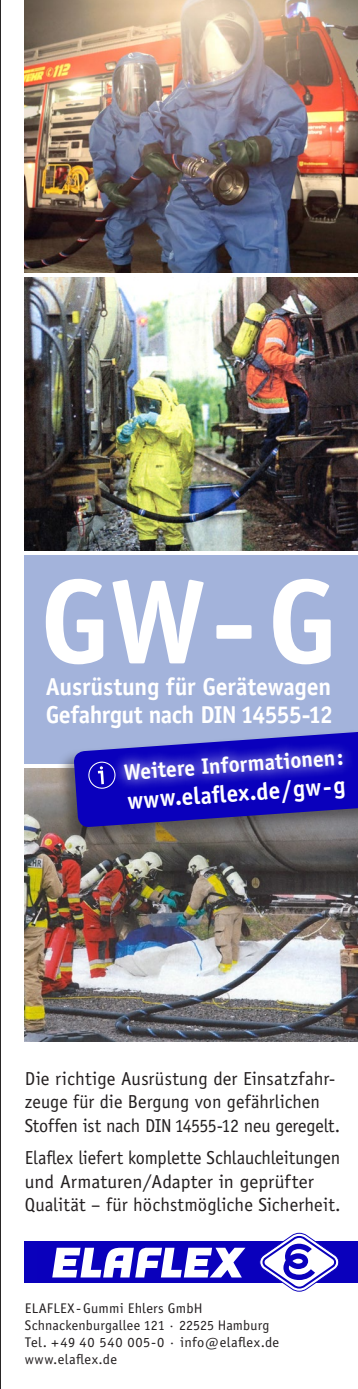
<style>
.page{position:relative;width:358px;height:1389px;background:#fff}
.page>*{position:absolute;margin:0;border:0;box-sizing:border-box;transform-origin:0 0}
.t1{font:700 119px "Officina Sans";color:#fff}
.t2{font:700 24.5px/28px "Officina Sans";letter-spacing:-.015em;color:#fff}
.t3{font:700 23.97px "Officina Sans";color:#fff}
.t4{font:700 22.22px "Officina Sans";color:#fff}
.t5{font:18.9px/23.6px "Officina Sans";color:#231f20}
.t6{font:14px "Officina Sans";letter-spacing:.015em;color:#231f20}
.t7{font:14px "Officina Sans";letter-spacing:.04em;color:#231f20}
</style>
<div class="page">
<div style="left:25px;top:556px;width:332px;height:208px;background:#a3b3db"></div>
<img style="left:37px;top:769px;width:320px;height:273px">
<img style="left:37px;top:0;width:320px;height:273px">
<img style="left:37px;top:278px;width:320px;height:273px">
<div style="left:56px;top:729px;width:301px;height:117px;background:#231f20;opacity:.5"></div>
<svg style="left:73px;top:730px;width:284px;height:98px;background:#3631aa"></svg>
<svg style="left:88px;top:735px;width:268px;height:59px;background:#302ac4"></svg>
<div style="left:25px;top:1242px;width:332px;height:41px;background:#0a00bc"></div>
<svg style="left:259px;top:1233px;width:79px;height:59px"></svg>
<svg style="left:52px;top:1247px;width:193px;height:30px"></svg>
<img style="left:24px;top:0;width:13px;height:1283px">
<hr style="left:0;top:0;width:1px;height:1389px;background:#231f20">
<p class="t1" style="left:40px;top:548px;width:299px">GW-G</p>
<p class="t2" style="left:46px;top:672px;width:288px">Ausrüstung für Gerätewagen<br>Gefahrgut nach DIN 14555-12</p>
<p class="t4" style="left:123px;top:758px;width:221px;rotate:-4deg">Weitere Informationen:</p>
<p class="t3" style="left:126px;top:786px;width:219px;rotate:-4deg">www.elafl ex.de/gw-g</p>
<p class="t5" style="left:25px;top:1066px;width:316px">Die richtige Ausrüstung der Einsatzfahr&shy;zeuge für die Bergung von gefährlichen<br>Stoffen ist nach DIN 14555-12 neu geregelt.</p>
<p class="t5" style="left:25px;top:1146px;width:317px">Elaflex liefert komplette Schlauchleitungen und Armaturen/Adapter in geprüfter<br>Qualität – für höchstmögliche Sicherheit.</p>
<p class="t6" style="left:25px;top:1300px;width:179px">ELAFLEX -Gummi Ehlers GmbH</p>
<p class="t6" style="left:25px;top:1317px;width:245px">Schnackenburgallee 121 · 22525 Hamburg</p>
<p class="t6" style="left:25px;top:1334px;width:255px">Tel. +49 40 540 005-0 · info@elaflex.de</p>
<p class="t7" style="left:25px;top:1351px;width:94px">www.elaflex.de</p>
</div>
